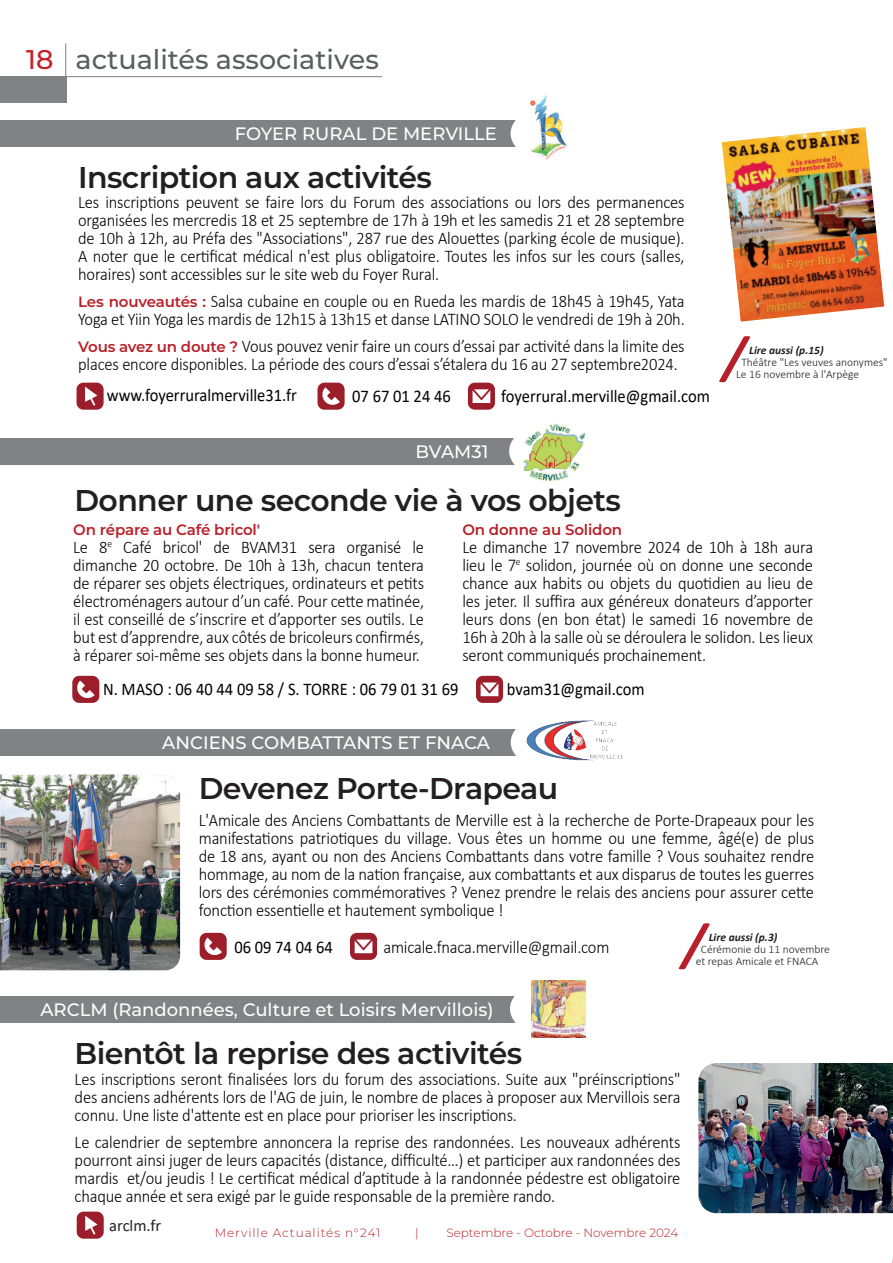
<style>
.page{position:relative;width:893px;height:1263px;background:#fff}
.page>*{position:absolute;margin:0;border:0;box-sizing:border-box;transform-origin:0 0}
.t1{font:italic 700 52.65px "Calibri";color:#b81f28}
.t2{font:600 30px "Montserrat";letter-spacing:-.02em;color:#231f20}
.t3{font:500 27px "Montserrat";color:#5b5e5f}
.t4{font:500 18px "Montserrat";color:#fff}
.t5{font:300 17.85px/18px "Calibri";letter-spacing:-.01em;color:#000;text-align:justify;scale:.93 1}
.t6{font:17.85px "Calibri";color:#000;scale:.93 1}
.t7{font:16.5px "Calibri";color:#231f20}
.t8{font:600 15px "Montserrat";letter-spacing:-.01em;color:#b82129}
.t9{font:300 12px "Montserrat";color:#b82027}
.t10{font:300 12px "Montserrat";letter-spacing:.08em;color:#b82027}
.t11{font:300 11.55px "Calibri";color:#231f20}
.t12{font:italic 700 11.55px "Calibri";color:#231f20}
.s1{color:#c42128}
.s2{font-family:"Montserrat";font-weight:600;font-size:15px;color:#b82129}
</style>
<div class="page">
<hr style="left:0;top:76px;width:382px;height:1px;background:#808285">
<div style="left:0;top:76px;width:66px;height:26px;background:#808285"></div>
<hr style="left:65px;top:43px;width:1px;height:59px;background:#808285">
<div style="left:0;top:438px;width:534px;height:27px;background:#808285"></div>
<div style="left:509px;top:413px;width:159px;height:76px;background:#fff;border-radius:50%"></div>
<img style="left:523px;top:423px;width:63px;height:59px">
<div style="left:476px;top:676px;width:27px;height:27px;background:#9c1e2a;border-radius:7px"></div>
<svg style="left:481px;top:682px;width:17px;height:14px"></svg>
<div style="left:72px;top:676px;width:27px;height:27px;background:#9c1e2a;border-radius:7px"></div>
<svg style="left:77px;top:681px;width:18px;height:17px"></svg>
<div style="left:0;top:120px;width:556px;height:27px;background:#808285"></div>
<div style="left:511px;top:96px;width:159px;height:75px;background:#fff;border-radius:50%"></div>
<img style="left:530px;top:94px;width:37px;height:66px">
<div style="left:77px;top:383px;width:27px;height:27px;background:#9c1e2a;border-radius:7px"></div>
<svg style="left:85px;top:387px;width:12px;height:19px"></svg>
<div style="left:318px;top:383px;width:27px;height:27px;background:#9c1e2a;border-radius:7px"></div>
<svg style="left:322px;top:387px;width:18px;height:18px"></svg>
<div style="left:468px;top:383px;width:27px;height:27px;background:#9c1e2a;border-radius:7px"></div>
<svg style="left:472px;top:389px;width:18px;height:14px"></svg>
<img style="left:722px;top:127px;width:162px;height:195px">
<div style="left:0;top:996px;width:535px;height:27px;background:#808285"></div>
<div style="left:510px;top:971px;width:159px;height:75px;background:#fff;border-radius:50%"></div>
<img style="left:531px;top:980px;width:54px;height:57px">
<div style="left:77px;top:1211px;width:27px;height:28px;background:#9c1e2a;border-radius:7px"></div>
<svg style="left:85px;top:1215px;width:12px;height:20px"></svg>
<img style="left:698px;top:1063px;width:195px;height:150px">
<div style="left:0;top:729px;width:535px;height:27px;background:#808285"></div>
<div style="left:511px;top:704px;width:159px;height:76px;background:#fff;border-radius:50%"></div>
<div style="left:200px;top:933px;width:27px;height:27px;background:#9c1e2a;border-radius:7px"></div>
<svg style="left:204px;top:938px;width:18px;height:17px"></svg>
<div style="left:350px;top:933px;width:27px;height:27px;background:#9c1e2a;border-radius:7px"></div>
<svg style="left:355px;top:939px;width:17px;height:14px"></svg>
<img style="left:0;top:774px;width:180px;height:196px">
<img style="left:526px;top:720px;width:97px;height:41px">
<h3 class="t3" style="left:26px;top:40px;width:354px"><span class="s1">18</span> actualités associatives</h3>
<p class="t4" style="left:235px;top:121px;width:264px">FOYER RURAL DE MERVILLE</p>
<h2 class="t2" style="left:78px;top:156px;width:355px">Inscription aux activités</h2>
<p class="t5" style="left:78px;top:193px;width:654px">Les inscriptions peuvent se faire lors du Forum des associations ou lors des permanences organisées les mercredis 18 et 25 septembre de 17h à 19h et les samedis 21 et 28 septembre de 10h à 12h, au Préfa des "Associations", 287 rue des Alouettes (parking école de musique).<br>A noter que le certificat médical n'est plus obligatoire. Toutes les infos sur les cours (salles, horaires) sont accessibles sur le site web du Foyer Rural.</p>
<p class="t5" style="left:78px;top:292px;width:654px"><span class="s2">Les nouveautés :</span> Salsa cubaine en couple ou en Rueda les mardis de 18h45 à 19h45, Yata<br>Yoga et Yiin Yoga les mardis de 12h15 à 13h15 et danse LATINO SOLO le vendredi de 19h à 20h.</p>
<p class="t5" style="left:78px;top:337px;width:654px"><span class="s2">Vous avez un doute ?</span> Vous pouvez venir faire un cours d’essai par activité dans la limite des places encore disponibles. La période des cours d’essai s’étalera du 16 au 27 septembre2024.</p>
<p class="t6" style="left:107px;top:382px;width:206px">www.foyerruralmerville31.fr</p>
<p class="t6" style="left:352px;top:384px;width:107px">07 67 01 24 46</p>
<p class="t6" style="left:501px;top:384px;width:226px">foyerrural.merville@gmail.com</p>
<h1 class="t1" style="left:723px;top:320px;width:24px">/</h1>
<p class="t12" style="left:749px;top:342px;width:76px">Lire aussi (p.15)</p>
<p class="t11" style="left:741px;top:355px;width:148px">Théâtre "Les veuves anonymes"</p>
<p class="t11" style="left:736px;top:367px;width:125px">Le 16 novembre à l'Arpège</p>
<p class="t4" style="left:415px;top:439px;width:75px">BVAM31</p>
<h2 class="t2" style="left:74px;top:479px;width:548px">Donner une seconde vie à vos objets</h2>
<p class="t8" style="left:73px;top:519px;width:188px">On répare au Café bricol'</p>
<p class="t5" style="left:73px;top:538px;width:379px">Le 8<sup>e</sup> Café bricol' de BVAM31 sera organisé le dimanche 20 octobre. De 10h à 13h, chacun tentera de réparer ses objets électriques, ordinateurs et petits électroménagers autour d’un café. Pour cette matinée, il est conseillé de s’inscrire et d’apporter ses outils. Le but est d’apprendre, aux côtés de bricoleurs confirmés, à réparer soi-même ses objets dans la bonne humeur.</p>
<p class="t8" style="left:462px;top:519px;width:161px">On donne au Solidon</p>
<p class="t5" style="left:462px;top:538px;width:379px">Le dimanche 17 novembre 2024 de 10h à 18h aura lieu le 7<sup>e</sup> solidon, journée où on donne une seconde chance aux habits ou objets du quotidien au lieu de les jeter. Il suffira aux généreux donateurs d’apporter leurs dons (en bon état) le samedi 16 novembre de 16h à 20h à la salle où se déroulera le solidon. Les lieux seront communiqués prochainement.</p>
<p class="t6" style="left:103px;top:677px;width:384px">N. MASO : 06 40 44 09 58 / S. TORRE : 06 79 01 31 69</p>
<p class="t6" style="left:507px;top:677px;width:150px">bvam31@gmail.com</p>
<p class="t4" style="left:162px;top:730px;width:329px">ANCIENS COMBATTANTS ET FNACA</p>
<h2 class="t2" style="left:199px;top:767px;width:361px">Devenez Porte-Drapeau</h2>
<p class="t5" style="left:199px;top:811px;width:663px">L'Amicale des Anciens Combattants de Merville est à la recherche de Porte-Drapeaux pour les manifestations patriotiques du village. Vous êtes un homme ou une femme, âgé(e) de plus de 18 ans, ayant ou non des Anciens Combattants dans votre famille ? Vous souhaitez rendre hommage, au nom de la nation française, aux combattants et aux disparus de toutes les guerres lors des cérémonies commémoratives ? Venez prendre le relais des anciens pour assurer cette fonction essentielle et hautement symbolique !</p>
<p class="t6" style="left:234px;top:934px;width:107px">06 09 74 04 64</p>
<p class="t5" style="left:383px;top:937px;width:244px">amicale.fnaca.merville@gmail.com</p>
<h1 class="t1" style="left:682px;top:907px;width:24px">/</h1>
<p class="t12" style="left:709px;top:929px;width:70px">Lire aussi (p.3)</p>
<p class="t11" style="left:701px;top:942px;width:130px">Cérémonie du 11 novembre</p>
<p class="t11" style="left:696px;top:954px;width:124px">et repas Amicale et FNACA</p>
<p class="t4" style="left:40px;top:997px;width:455px">ARCLM (Randonnées, Culture et Loisirs Mervillois)</p>
<h2 class="t2" style="left:75px;top:1032px;width:449px">Bientôt la reprise des activités</h2>
<p class="t5" style="left:75px;top:1070px;width:653px">Les inscriptions seront finalisées lors du forum des associations. Suite aux "préinscriptions" des anciens adhérents lors de l'AG de juin, le nombre de places à proposer aux Mervillois sera connu. Une liste d'attente est en place pour prioriser les inscriptions.</p>
<p class="t5" style="left:75px;top:1133px;width:653px">Le calendrier de septembre annoncera la reprise des randonnées. Les nouveaux adhérents pourront ainsi juger de leurs capacités (distance, difficulté…) et participer aux randonnées des mardis et/ou jeudis ! Le certificat médical d’aptitude à la randonnée pédestre est obligatoire chaque année et sera exigé par le guide responsable de la première rando.</p>
<p class="t7" style="left:109px;top:1214px;width:53px">arclm.fr</p>
<p class="t10" style="left:215px;top:1225px;width:167px">Merville Actualités n°241</p>
<p class="t9" style="left:415px;top:1225px;width:5px">|</p>
<p class="t9" style="left:446px;top:1225px;width:233px">Septembre - Octobre - Novembre 2024</p>
</div>
